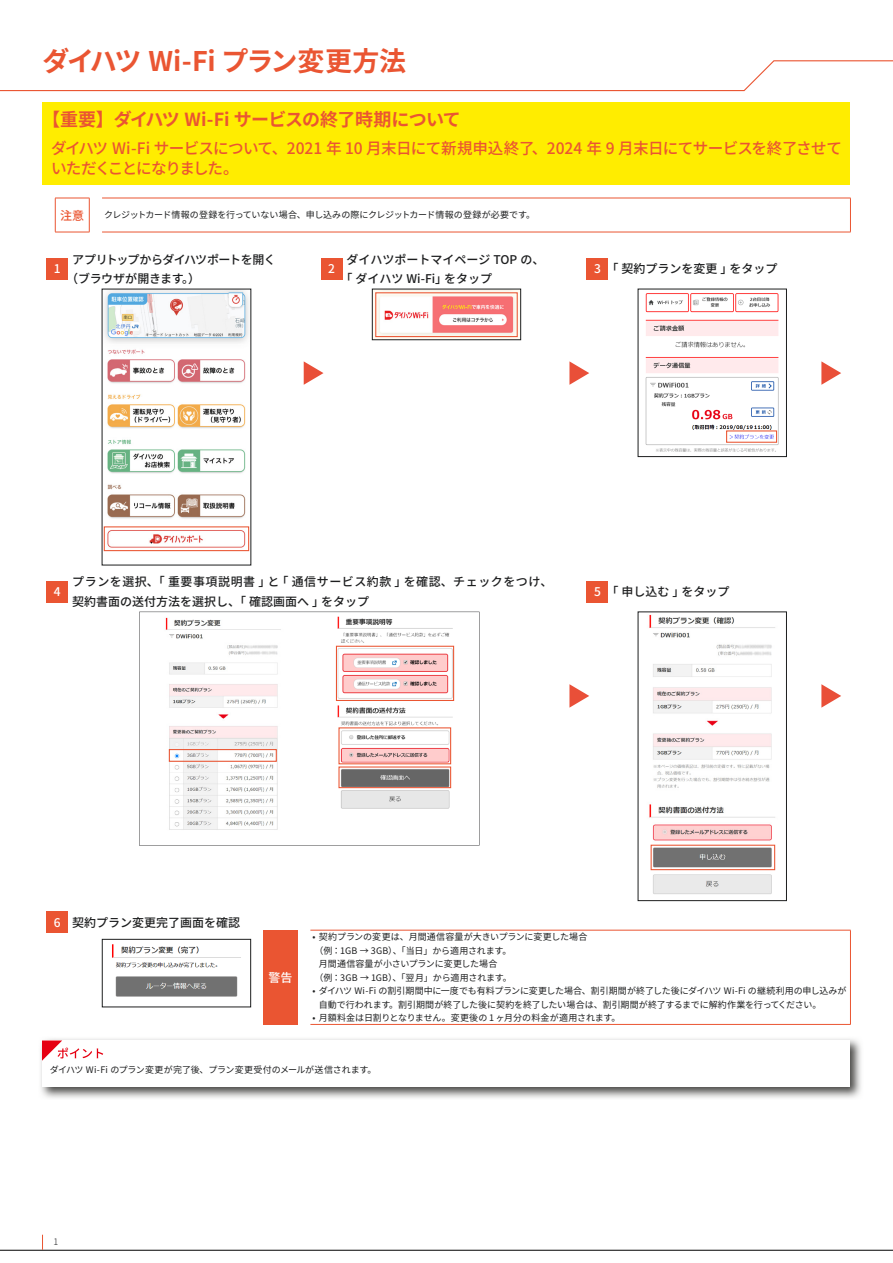
<style>
.page{position:relative;width:893px;height:1263px;background:#fff}
.page>*{position:absolute;margin:0;border:0;box-sizing:border-box;transform-origin:0 0}
.t1{font:700 27px "Source Han Sans";letter-spacing:-.015em;color:#ea5532}
.t2{font:700 18px "Source Han Sans";letter-spacing:-.035em;color:#ea5532}
.t3{font:500 15.75px/19.5px "Source Han Sans";letter-spacing:-.04em;color:#ea5532}
.t4{font:500 12px "Source Han Sans";color:#1d1e1f}
.t5{font:500 12px "Source Han Sans";letter-spacing:.045em;color:#1d1e1f}
.t6{font:500 12px "Source Han Sans";letter-spacing:-.04em;color:#1d1e1f}
.t7{font:500 12px "Source Han Sans";letter-spacing:-.035em;color:#1d1e1f}
.t8{font:500 12px "Source Han Sans";color:#fff}
.t9{font:500 12px "Source Han Sans";color:#ea5532}
.t10{font:9px/13.5px "Source Han Sans";letter-spacing:-.01em;color:#1d1e1f}
.t11{font:300 9px "Source Han Sans";color:#1d1e1f}
</style>
<div class="page">
<svg style="left:0;top:60px;width:893px;height:32px"></svg>
<hr style="left:0;top:1250px;width:893px;height:1px;background:#000">
<svg style="left:42px;top:1235px;width:1px;height:15px"></svg>
<hr style="left:55px;top:198px;width:35px;height:1px;background:#ea5532">
<hr style="left:55px;top:198px;width:1px;height:34px;background:#ea5532">
<hr style="left:89px;top:198px;width:1px;height:34px;background:#ea5532">
<hr style="left:55px;top:232px;width:35px;height:1px;background:#ea5532">
<hr style="left:102px;top:198px;width:749px;height:1px;background:#ea5532">
<hr style="left:850px;top:198px;width:1px;height:34px;background:#ea5532">
<hr style="left:102px;top:232px;width:749px;height:1px;background:#ea5532">
<div style="left:47px;top:258px;width:21px;height:21px;background:#ea5532"></div>
<div style="left:321px;top:258px;width:21px;height:21px;background:#ea5532"></div>
<div style="left:587px;top:258px;width:21px;height:21px;background:#ea5532"></div>
<img style="left:104px;top:291px;width:145px;height:261px">
<div style="left:104px;top:526px;width:145px;height:25px;border:1px solid #ea5532"></div>
<svg style="left:304px;top:361px;width:19px;height:24px"></svg>
<img style="left:374px;top:291px;width:145px;height:47px">
<div style="left:372px;top:289px;width:149px;height:51px;border:1px solid #1d1e1f"></div>
<div style="left:375px;top:292px;width:143px;height:45px;border:1px solid #ea5532"></div>
<svg style="left:569px;top:361px;width:20px;height:24px"></svg>
<img style="left:645px;top:293px;width:134px;height:159px">
<div style="left:638px;top:289px;width:149px;height:168px;border:1px solid #1d1e1f"></div>
<div style="left:726px;top:430px;width:51px;height:13px;border:1px solid #ea5532"></div>
<svg style="left:821px;top:361px;width:20px;height:24px"></svg>
<div style="left:47px;top:581px;width:21px;height:21px;background:#ea5532"></div>
<div style="left:587px;top:581px;width:21px;height:21px;background:#ea5532"></div>
<svg style="left:139px;top:612px;width:340px;height:233px"></svg>
<img style="left:161px;top:614px;width:124px;height:220px">
<img style="left:334px;top:614px;width:123px;height:199px">
<div style="left:169px;top:749px;width:108px;height:13px;border:1px solid #ea5532"></div>
<div style="left:336px;top:646px;width:118px;height:55px;border:1px solid #ea5532"></div>
<div style="left:338px;top:766px;width:113px;height:22px;border:1px solid #ea5532"></div>
<svg style="left:569px;top:684px;width:20px;height:24px"></svg>
<img style="left:649px;top:614px;width:127px;height:280px">
<div style="left:638px;top:612px;width:149px;height:289px;border:1px solid #1d1e1f"></div>
<div style="left:651px;top:845px;width:124px;height:25px;border:1px solid #ea5532"></div>
<svg style="left:821px;top:684px;width:20px;height:24px"></svg>
<div style="left:47px;top:911px;width:21px;height:22px;background:#ea5532"></div>
<img style="left:112px;top:944px;width:129px;height:53px">
<div style="left:102px;top:939px;width:149px;height:68px;border:1px solid #1d1e1f"></div>
<div style="left:264px;top:930px;width:34px;height:94px;background:#ea5532"></div>
<hr style="left:310px;top:930px;width:541px;height:1px;background:#ea5532">
<hr style="left:850px;top:930px;width:1px;height:94px;background:#ea5532">
<hr style="left:310px;top:1024px;width:541px;height:1px;background:#ea5532">
<div style="left:43px;top:102px;width:807px;height:83px;background:#ffed00"></div>
<img style="left:40px;top:1038px;width:821px;height:60px">
<div style="left:43px;top:1040px;width:807px;height:47px;background:#fff"></div>
<svg style="left:43px;top:1040px;width:60px;height:20px"></svg>
<h1 class="t1" style="left:43px;top:45px;width:365px">ダイハツ Wi-Fi プラン変更方法</h1>
<h2 class="t2" style="left:42px;top:110px;width:420px">【重要】ダイハツ Wi-Fi サービスの終了時期について</h2>
<h3 class="t3" style="left:51px;top:139px;width:485px">ダイハツ Wi-Fi サービスについて、2021 年 10 月末日にて新規申込終了いただくことになりました。</h3>
<h3 class="t3" style="left:532px;top:139px;width:312px">、2024 年 9 月末日にてサービスを終了させて</h3>
<h3 class="t9" style="left:60px;top:208px;width:25px">注意</h3>
<h3 class="t6" style="left:72px;top:252px;width:205px">アプリトップからダイハツポートを開く</h3>
<p class="t10" style="left:104px;top:209px;width:432px">クレジットカード情報の登録を行っていない場合、申し込みの際にクレジットカード情報の登録が必要です。</p>
<h3 class="t4" style="left:347px;top:252px;width:199px">ダイハツポートマイページ TOP の、</h3>
<h3 class="t8" style="left:328px;top:262px;width:8px">2</h3>
<h3 class="t8" style="left:54px;top:262px;width:8px">1</h3>
<h3 class="t7" style="left:66px;top:272px;width:136px">（ブラウザが開きます。）</h3>
<h3 class="t4" style="left:347px;top:272px;width:147px">｢ダイハツ Wi-Fi｣をタップ</h3>
<h3 class="t8" style="left:594px;top:262px;width:8px">3</h3>
<h3 class="t4" style="left:612px;top:262px;width:167px">｢契約プランを変更｣をタップ</h3>
<h3 class="t5" style="left:72px;top:575px;width:482px">プランを選択、｢重要事項説明書｣と｢通信サービス約款｣を確認、チェックをつけ、</h3>
<h3 class="t8" style="left:54px;top:585px;width:8px">4</h3>
<h3 class="t4" style="left:612px;top:585px;width:118px">｢申し込む｣をタップ</h3>
<h3 class="t8" style="left:594px;top:585px;width:8px">5</h3>
<h3 class="t4" style="left:72px;top:595px;width:298px">契約書面の送付方法を選択し、｢確認画面へ｣をタップ</h3>
<h3 class="t8" style="left:54px;top:915px;width:8px">6</h3>
<h3 class="t4" style="left:72px;top:915px;width:169px">契約プラン変更完了画面を確認</h3>
<h3 class="t8" style="left:269px;top:971px;width:25px">警告</h3>
<p class="t10" style="left:313px;top:930px;width:276px">• 契約プランの変更は、月間通信容量が大きいプランに変更した場合</p>
<p class="t10" style="left:314px;top:944px;width:199px">（例：1GB → 3GB）、「当日」から適用されます。</p>
<p class="t10" style="left:319px;top:957px;width:180px">月間通信容量が小さいプランに変更した場合</p>
<p class="t10" style="left:314px;top:971px;width:199px">（例：3GB → 1GB）、「翌月」から適用されます。</p>
<p class="t10" style="left:319px;top:984px;width:529px;text-indent:-6px">• ダイハツ Wi-Fi の割引期間中に一度でも有料プランに変更した場合、割引期間が終了した後にダイハツ Wi-Fi の継続利用の申し込みが自動で行われます。割引期間が終了した後に契約を終了したい場合は、割引期間が終了するまでに解約作業を行ってください。</p>
<p class="t10" style="left:313px;top:1011px;width:310px">• 月額料金は日割りとなりません。変更後の 1 ヶ月分の料金が適用されます。</p>
<p class="t10" style="left:50px;top:1063px;width:328px">ダイハツ Wi-Fi のプラン変更が完了後、プラン変更受付のメールが送信されます。</p>
<p class="t11" style="left:54px;top:1236px;width:6px">1</p>
</div>
